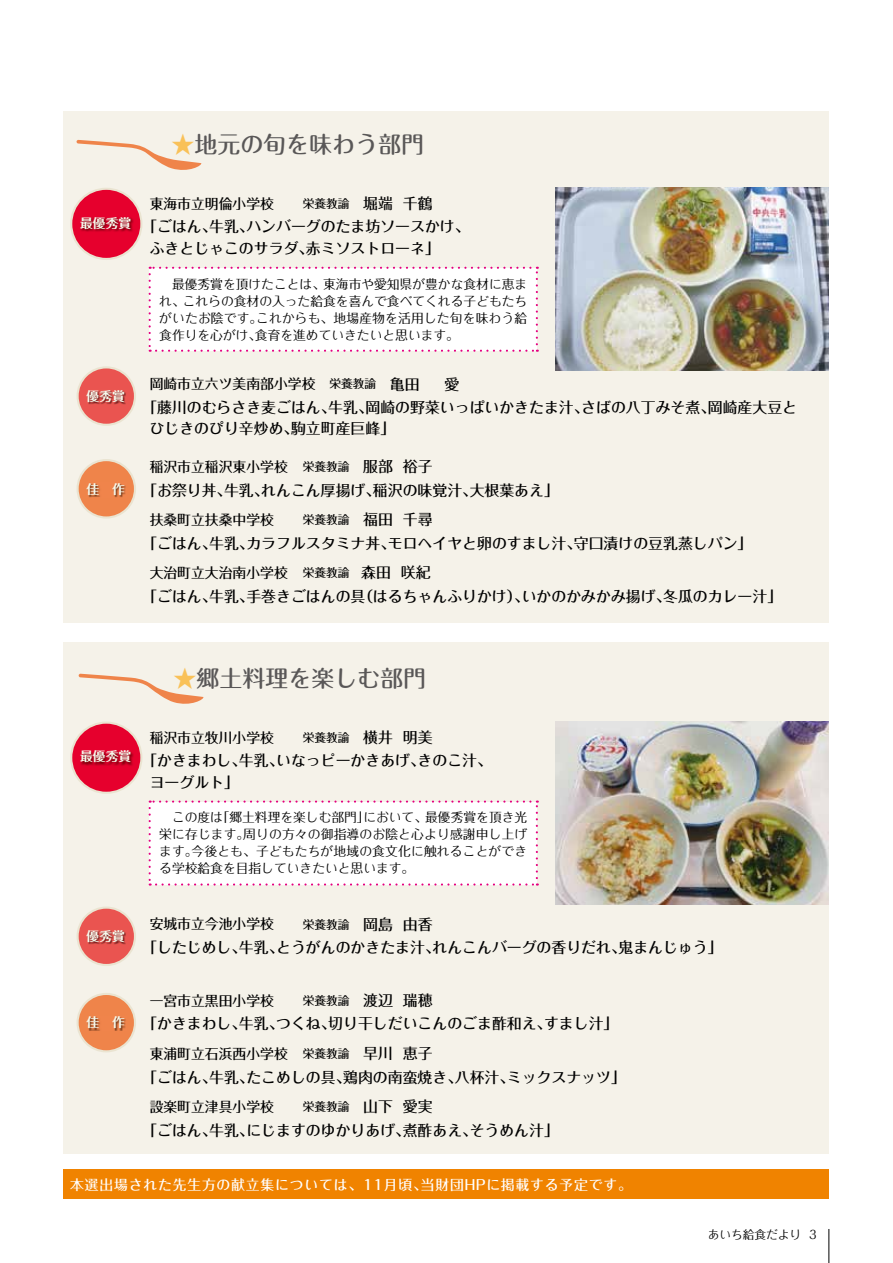
<style>
.page{position:relative;width:893px;height:1263px;background:#fff}
.page>*{position:absolute;margin:0;border:0;box-sizing:border-box;transform-origin:0 0}
.t1{font:22.95px "Maru Fo Pro Medium 90 pv RKSJ H";color:#595757}
.t2{font:14.85px/21.3px "Folk Pro Medium 90 pv RKSJ H";color:#000}
.t3{font:13.8px "Folk Pro Medium 90 pv RKSJ H";color:#000}
.t4{font:13.8px "Folk Pro Medium 90 pv RKSJ H";letter-spacing:.06em;color:#fff}
.t5{font:12.75px/17px "Folk Pro Regular 90 pv RKSJ H";letter-spacing:.015em;color:#000;text-align:justify}
.t6{font:12.75px "Folk Pro Bold 90 pv RKSJ H";color:#f6faed}
.t7{font:11.7px "Folk Pro Medium 90 pv RKSJ H";color:#000}
.t8{font:11.7px "Folk Pro Regular 90 pv RKSJ H";color:#000}
.s1{color:#f9c158}
.s2{font-size:14.85px}
.s3{font-size:11.7px}
</style>
<div class="page">
<div style="left:64px;top:111px;width:765px;height:512px;background:#f5f2e9"></div>
<div style="left:64px;top:643px;width:765px;height:511px;background:#f5f2e9"></div>
<hr style="left:0;top:1229px;width:1px;height:34px;background:#000">
<hr style="left:828px;top:1229px;width:1px;height:34px;background:#000">
<div style="left:149px;top:267px;width:389px;height:85px;background:#fff"></div>
<div style="left:149px;top:800px;width:389px;height:85px;background:#fff"></div>
<img style="left:556px;top:188px;width:272px;height:183px">
<img style="left:556px;top:721px;width:272px;height:183px">
<div style="left:71px;top:189px;width:70px;height:70px;background:#e6002d;border-radius:50%"></div>
<div style="left:70px;top:188px;width:72px;height:72px;border:2px solid #eae4d1;border-radius:50%"></div>
<div style="left:71px;top:723px;width:70px;height:70px;background:#e6002d;border-radius:50%"></div>
<div style="left:70px;top:721px;width:72px;height:73px;border:2px solid #eae4d1;border-radius:50%"></div>
<img style="left:81px;top:217px;width:53px;height:15px">
<img style="left:81px;top:751px;width:53px;height:15px">
<svg style="left:77px;top:366px;width:59px;height:60px"></svg>
<svg style="left:77px;top:906px;width:59px;height:60px"></svg>
<img style="left:86px;top:390px;width:40px;height:14px">
<img style="left:86px;top:930px;width:40px;height:14px">
<svg style="left:77px;top:459px;width:59px;height:60px"></svg>
<svg style="left:77px;top:993px;width:59px;height:59px"></svg>
<img style="left:86px;top:482px;width:40px;height:15px">
<img style="left:86px;top:1016px;width:40px;height:15px">
<svg style="left:76px;top:140px;width:126px;height:30px"></svg>
<svg style="left:79px;top:674px;width:125px;height:30px"></svg>
<div style="left:64px;top:1169px;width:765px;height:30px;background:#f08300"></div>
<p class="t6" style="left:80px;top:212px;width:53px">最優秀賞</p>
<p class="t6" style="left:87px;top:385px;width:40px">優秀賞</p>
<p class="t6" style="left:87px;top:478px;width:40px">佳　作</p>
<h1 class="t1" style="left:171px;top:126px;width:254px"><span class="s1">★</span>地元の旬を味わう部門</h1>
<p class="t3" style="left:150px;top:192px;width:126px">東海市立明倫小学校</p>
<p class="t7" style="left:303px;top:194px;width:132px">栄養教諭 <span class="s2">堀端 千鶴</span></p>
<p class="t2" style="left:150px;top:214px;width:321px;text-indent:-7px">「ごはん、牛乳、ハンバーグのたま坊ソースかけ、ふきとじゃこのサラダ、赤ミソストローネ」</p>
<p class="t5" style="left:159px;top:273px;width:370px">　最優秀賞を頂けたことは、東海市や愛知県が豊かな食材に恵まれ、これらの食材の入った給食を喜んで食べてくれる子どもたちがいたお陰です。これからも、地場産物を活用した旬を味わう給食作りを心がけ、食育を進めていきたいと思います。</p>
<p class="t3" style="left:150px;top:372px;width:311px">岡崎市立六ツ美南部小学校　<span class="s3">栄養教諭</span> <span class="s2">亀田　 愛</span></p>
<p class="t2" style="left:150px;top:395px;width:649px;text-indent:-7px">「藤川のむらさき麦ごはん、牛乳、岡崎の野菜いっぱいかきたま汁、さばの八丁みそ煮、岡崎産大豆とひじきのぴり辛炒め、駒立町産巨峰」</p>
<p class="t3" style="left:150px;top:455px;width:285px">稲沢市立稲沢東小学校 <span class="s3">栄養教諭</span> <span class="s2">服部 裕子</span></p>
<p class="t2" style="left:142px;top:477px;width:418px">「お祭り丼、牛乳、れんこん厚揚げ、稲沢の味覚汁、大根葉あえ」</p>
<p class="t3" style="left:150px;top:508px;width:126px">扶桑町立扶桑中学校</p>
<p class="t7" style="left:303px;top:510px;width:132px">栄養教諭 <span class="s2">福田 千尋</span></p>
<p class="t2" style="left:142px;top:530px;width:612px">「ごはん、牛乳、カラフルスタミナ丼、モロヘイヤと卵のすまし汁、守口漬けの豆乳蒸しパン」</p>
<p class="t3" style="left:150px;top:561px;width:282px">大治町立大治南小学校 <span class="s3">栄養教諭　</span><span class="s2">森田 咲紀</span></p>
<p class="t2" style="left:142px;top:583px;width:641px">「ごはん、牛乳、手巻きごはんの具（はるちゃんふりかけ）、いかのかみかみ揚げ、冬瓜のカレー汁」</p>
<p class="t6" style="left:80px;top:746px;width:53px">最優秀賞</p>
<p class="t6" style="left:87px;top:925px;width:40px">優秀賞</p>
<p class="t6" style="left:87px;top:1012px;width:40px">佳　作</p>
<h1 class="t1" style="left:174px;top:660px;width:254px"><span class="s1">★</span>郷土料理を楽しむ部門</h1>
<p class="t3" style="left:150px;top:726px;width:126px">稲沢市立牧川小学校</p>
<p class="t7" style="left:303px;top:727px;width:132px">栄養教諭 <span class="s2">横井 明美</span></p>
<p class="t2" style="left:150px;top:748px;width:344px;text-indent:-7px">「かきまわし、牛乳、いなっピーかきあげ、きのこ汁、ヨーグルト」</p>
<p class="t5" style="left:159px;top:807px;width:370px">　この度は「郷土料理を楽しむ部門」において、最優秀賞を頂き光栄に存じます。周りの方々の御指導のお陰と心より感謝申し上げます。今後とも、子どもたちが地域の食文化に触れることができる学校給食を目指していきたいと思います。</p>
<p class="t3" style="left:150px;top:912px;width:126px">安城市立今池小学校</p>
<p class="t7" style="left:303px;top:914px;width:132px">栄養教諭 <span class="s2">岡島 由香</span></p>
<p class="t2" style="left:142px;top:935px;width:582px">「したじめし、牛乳、とうがんのかきたま汁、れんこんバーグの香りだれ、鬼まんじゅう」</p>
<p class="t3" style="left:150px;top:989px;width:126px">一宮市立黒田小学校</p>
<p class="t7" style="left:303px;top:990px;width:132px">栄養教諭 <span class="s2">渡辺 瑞穂</span></p>
<p class="t2" style="left:142px;top:1011px;width:478px">「かきまわし、牛乳、つくね、切り干しだいこんのごま酢和え、すまし汁」</p>
<p class="t3" style="left:150px;top:1042px;width:285px">東浦町立石浜西小学校 <span class="s3">栄養教諭</span> <span class="s2">早川 恵子</span></p>
<p class="t2" style="left:142px;top:1064px;width:485px">「ごはん、牛乳、たこめしの具、鶏肉の南蛮焼き、八杯汁、ミックスナッツ」</p>
<p class="t3" style="left:150px;top:1095px;width:126px">設楽町立津具小学校</p>
<p class="t7" style="left:303px;top:1097px;width:132px">栄養教諭 <span class="s2">山下 愛実</span></p>
<p class="t2" style="left:142px;top:1117px;width:418px">「ごはん、牛乳、にじますのゆかりあげ、煮酢あえ、そうめん汁」</p>
<p class="t4" style="left:70px;top:1173px;width:563px">本選出場された先生方の献立集については、11月頃、当財団HPに掲載する予定です。</p>
<p class="t8" style="left:708px;top:1225px;width:110px">あいち給食だより 3</p>
</div>
